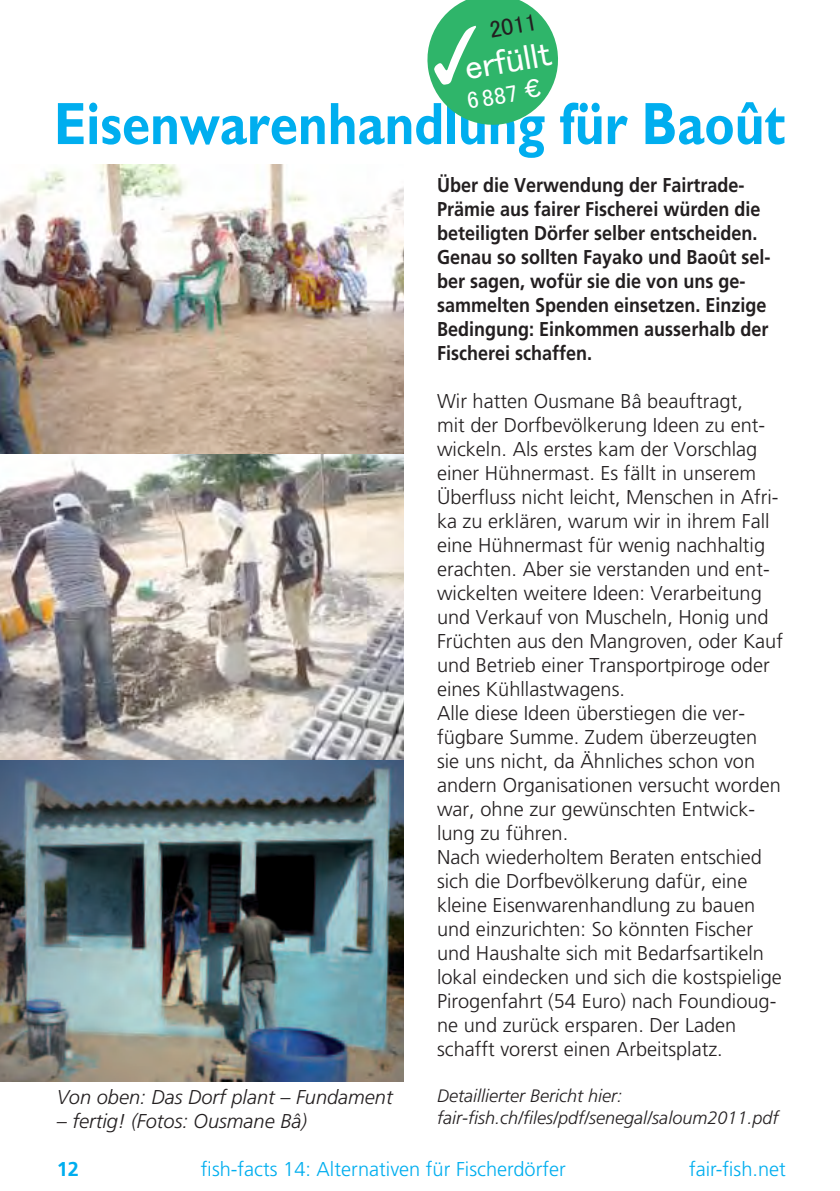
<style>
.page{position:relative;width:840px;height:1191px;background:#fff}
.page>*{position:absolute;margin:0;border:0;box-sizing:border-box;transform-origin:0 0}
.t1{font:700 60px "Gill Sans";color:#00aeef;scale:.85 1}
.t2{font:36px "MS P Gothic";color:#fff}
.t3{font:24px "MS P Gothic";color:#fff}
.t4{font:24px "MS P Gothic";color:#231f20}
.t5{font:300 20px/24px "Frutiger";color:#231f20}
.t6{font:700 20px/24px "Frutiger";color:#231f20;scale:.9 1}
.t7{font:italic 300 20px "Frutiger";color:#231f20}
.t8{font:300 20px "Frutiger";color:#00aeef}
.t9{font:700 20px "Frutiger";color:#00aeef}
.t10{font:italic 300 18px/21.6px "Frutiger";color:#231f20}
</style>
<div class="page">
<img style="left:0;top:165px;width:403px;height:289px">
<img style="left:0;top:454px;width:403px;height:307px">
<img style="left:0;top:761px;width:403px;height:320px">
<svg style="left:427px;top:1px;width:131px;height:124px"></svg>
<p class="t4" style="left:487px;top:18px;width:50px;rotate:-10deg">2011</p>
<h2 class="t2" style="left:461px;top:50px;width:89px;rotate:-10deg">erfüllt</h2>
<p class="t3" style="left:464px;top:89px;width:76px;rotate:-10deg">6887 €</p>
<h1 class="t1" style="left:54px;top:88px;width:861px">Eisenwarenhandlung für Baoût</h1>
<p class="t7" style="left:57px;top:1086px;width:337px">Von oben: Das Dorf plant – Fundament</p>
<p class="t7" style="left:57px;top:1110px;width:252px">– fertig! (Fotos: Ousmane Bâ)</p>
<p class="t6" style="left:437px;top:173px;width:372px">Über die Verwendung der Fairtrade-Prämie aus fairer Fischerei würden die beteiligten Dörfer selber entscheiden.<br>Genau so sollten Fayako und Baoût sel&shy;ber sagen, wofür sie die von uns ge&shy;sammelten Spenden einsetzen. Einzige Bedingung: Einkommen ausserhalb der Fischerei schaffen.</p>
<p class="t5" style="left:437px;top:389px;width:347px">Wir hatten Ousmane Bâ beauftragt,<br>mit der Dorfbevölkerung Ideen zu ent&shy;wickeln. Als erstes kam der Vorschlag einer Hühnermast. Es fällt in unserem Überfluss nicht leicht, Menschen in Afri&shy;ka zu erklären, warum wir in ihrem Fall eine Hühnermast für wenig nachhaltig erachten. Aber sie verstanden und ent&shy;wickelten weitere Ideen: Verarbeitung und Verkauf von Muscheln, Honig und Früchten aus den Mangroven, oder Kauf und Betrieb einer Transportpiroge oder eines Kühllastwagens.<br>Alle diese Ideen überstiegen die ver&shy;fügbare Summe. Zudem überzeugten sie uns nicht, da Ähnliches schon von andern Organisationen versucht worden war, ohne zur gewünschten Entwick&shy;lung zu führen.<br>Nach wiederholtem Beraten entschied sich die Dorfbevölkerung dafür, eine kleine Eisenwarenhandlung zu bauen und einzurichten: So könnten Fischer und Haushalte sich mit Bedarfsartikeln lokal eindecken und sich die kostspielige Pirogenfahrt (54 Euro) nach Foundioug&shy;ne und zurück ersparen. Der Laden schafft vorerst einen Arbeitsplatz.</p>
<p class="t10" style="left:437px;top:1084px;width:343px">Detaillierter Bericht hier: fair-fish.ch/files/pdf/senegal/saloum2011.pdf</p>
<p class="t9" style="left:57px;top:1157px;width:24px">12</p>
<p class="t8" style="left:201px;top:1158px;width:366px">fish-facts 14: Alternativen für Fischerdörfer</p>
<p class="t8" style="left:688px;top:1158px;width:98px">fair-fish.net</p>
</div>
